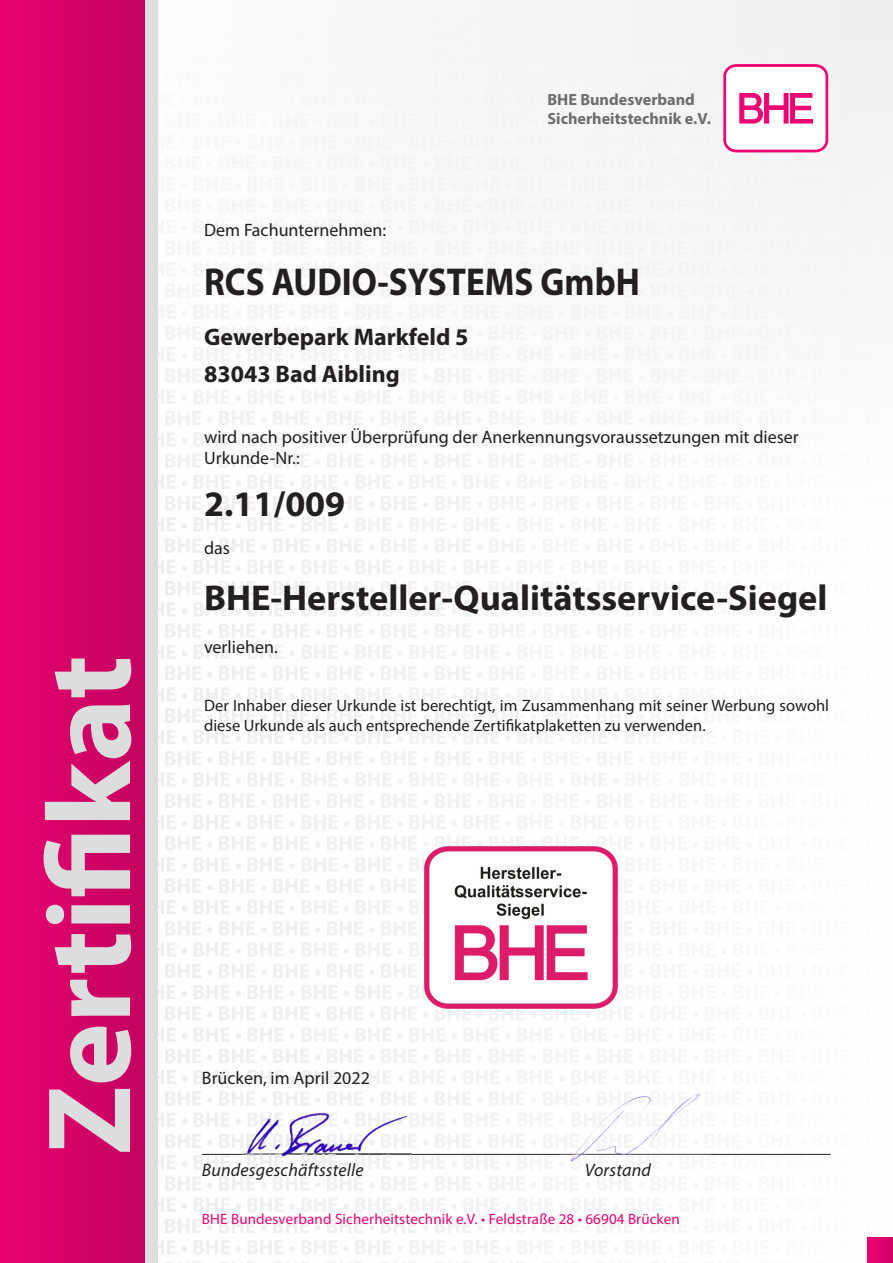
<style>
.page{position:relative;width:893px;height:1263px;background:#fbfbfb}
.page>*{position:absolute;margin:0;border:0;box-sizing:border-box;transform-origin:0 0}
.t1{font:700 120px "Myriad Pro";color:#dcdddf}
.t2{font:700 39px "Myriad Pro";color:#231f20;scale:.9 1}
.t3{font:700 36px "Myriad Pro";color:#231f20}
.t4{font:700 24px/37.3px "Myriad Pro";color:#231f20}
.t5{font:18px/21.6px "Myriad Pro";color:#231f20}
.t6{font:italic 18px "Myriad Pro";letter-spacing:.01em;color:#231f20}
.t7{font:16.5px/19.8px "Myriad Pro";color:#231f20}
.t8{font:700 16.2px/19.5px "Myriad Pro";color:#6c6d70}
.t9{font:15px "Myriad Pro";letter-spacing:.01em;color:#ed0372}
</style>
<div class="page">
<hr style="left:202px;top:1154px;width:629px;height:1px;background:#231f20">
<div style="left:0;top:0;width:157px;height:1263px;background:#dcdddf"></div>
<div style="left:0;top:0;width:145px;height:1263px;background:linear-gradient(to right,#e80370,#c3025f)"></div>
<div style="left:867px;top:1237px;width:26px;height:26px;background:linear-gradient(to right,#ed0372,#d10266)"></div>
<div style="left:725px;top:65px;width:102px;height:86px;background:#fff;border-radius:11px"></div>
<div style="left:723px;top:64px;width:105px;height:88px;border:3px solid #ed0372;border-radius:11px"></div>
<svg style="left:723px;top:92px;width:154px;height:36px"></svg>
<img style="left:559px;top:1093px;width:151px;height:69px">
<img style="left:242px;top:1112px;width:170px;height:47px">
<img style="left:424px;top:846px;width:193px;height:163px">
<h1 class="t1" style="left:11px;top:1154px;width:501px;rotate:-90deg">Zertifikat</h1>
<p class="t8" style="left:547px;top:89px;width:165px">BHE Bundesverband<br>Sicherheitstechnik e.V.</p>
<p class="t5" style="left:204px;top:219px;width:183px">Dem Fachunternehmen:</p>
<h2 class="t2" style="left:204px;top:256px;width:486px">RCS AUDIO-SYSTEMS GmbH</h2>
<h3 class="t4" style="left:204px;top:317px;width:266px">Gewerbepark Markfeld 5<br>83043 Bad Aibling</h3>
<p class="t5" style="left:204px;top:425px;width:596px">wird nach positiver Überprüfung der Anerkennungsvoraussetzungen mit dieser<br>Urkunde-Nr.:</p>
<h3 class="t3" style="left:204px;top:480px;width:143px">2.11/009</h3>
<p class="t5" style="left:204px;top:537px;width:27px">das</p>
<h3 class="t3" style="left:204px;top:575px;width:625px">BHE-Hersteller-Qualitätsservice-Siegel</h3>
<p class="t5" style="left:204px;top:636px;width:75px">verliehen.</p>
<p class="t7" style="left:204px;top:696px;width:627px">Der Inhaber dieser Urkunde ist berechtigt, im Zusammenhang mit seiner Werbung sowohl diese Urkunde als auch entsprechende Zertifikatplaketten zu verwenden.</p>
<p class="t5" style="left:202px;top:1067px;width:170px">Brücken, im April 2022</p>
<p class="t6" style="left:202px;top:1159px;width:163px">Bundesgeschäftsstelle</p>
<p class="t6" style="left:585px;top:1159px;width:68px">Vorstand</p>
<p class="t9" style="left:202px;top:1209px;width:479px">BHE Bundesverband Sicherheitstechnik e.V. • Feldstraße 28 • 66904 Brücken</p>
</div>
